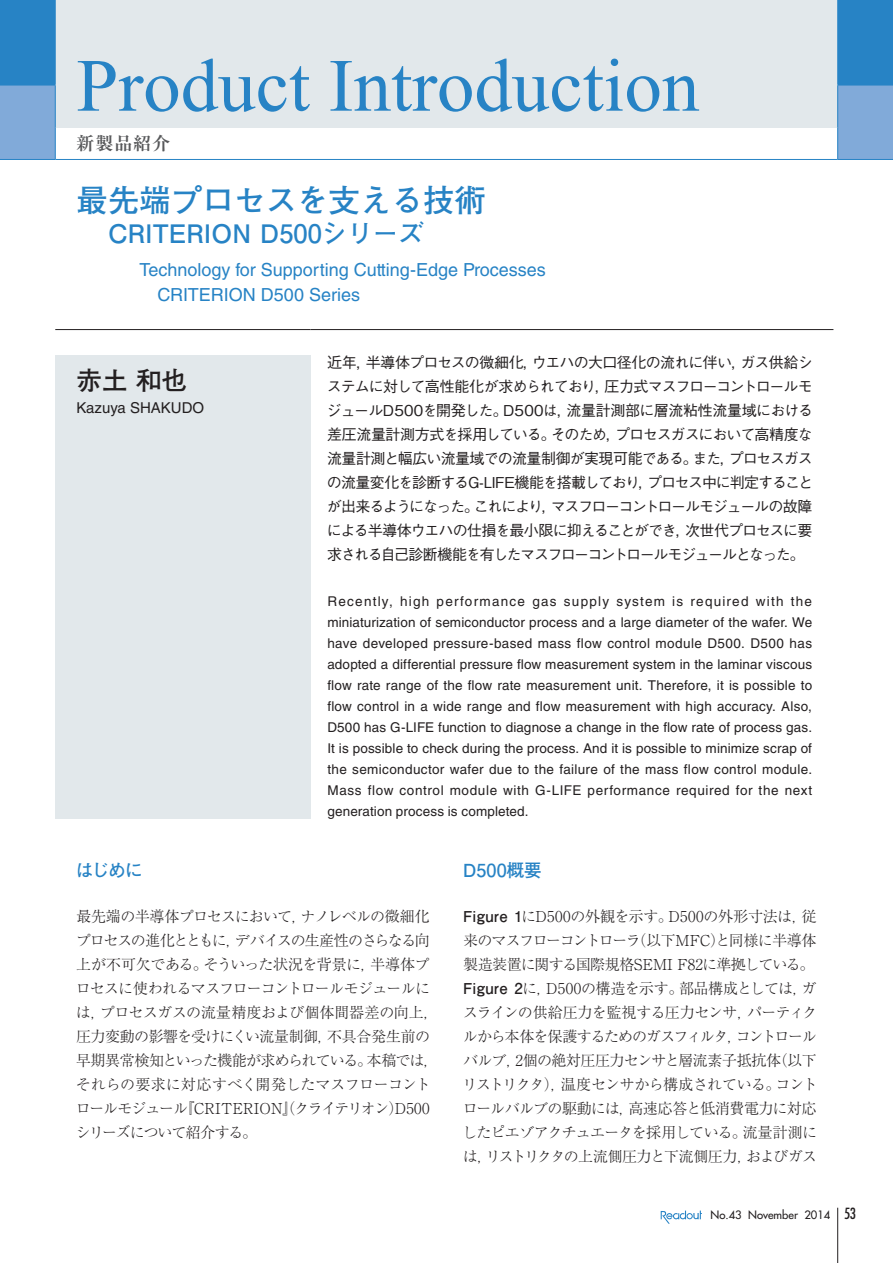
<style>
.page{position:relative;width:893px;height:1263px;background:#fff}
.page>*{position:absolute;margin:0;border:0;box-sizing:border-box;transform-origin:0 0}
.t1{font:75px "Times New Roman";color:#2783c5}
.t2{font:700 31.5px "Futo Go B101 Pro";color:#2783c5}
.t3{font:700 25.5px "Futo Go B101 Pro";color:#2783c5}
.t4{font:700 25.5px "Futo Go B101 Pro";color:#231f20}
.t5{font:18px/25.2px "Helvetica LT Std";color:#2783c5}
.t6{font:700 18px "Futo Go B101 Pro";letter-spacing:-.025em;color:#2783c5}
.t7{font:700 18px "Ryumin Pro";letter-spacing:.05em;color:#57585a}
.t8{font:300 15px/24px "Ryumin Pro";letter-spacing:-.045em;color:#231f20}
.t9{font:500 15px/24px "Gothic BBB Pro";letter-spacing:-.09em;color:#231f20;text-align:justify}
.t10{font:15px "Helvetica LT Std";color:#231f20}
.t11{font:13.5px/21px "Helvetica LT Std";letter-spacing:.015em;color:#231f20;text-align:justify}
.t12{font:11.25px "Futura";color:#231f20}
.s1{font-family:"Futo Go B101 Pro";font-weight:700}
.s2{font-stretch:condensed;font-size:15px}
</style>
<div class="page">
<hr style="left:837px;top:1208px;width:1px;height:55px;background:#231f20">
<svg style="left:661px;top:1210px;width:41px;height:14px"></svg>
<div style="left:0;top:0;width:893px;height:85px;background:#2783c5"></div>
<div style="left:55px;top:0;width:783px;height:128px;background:#e2e8eb"></div>
<svg style="left:0;top:86px;width:893px;height:73px"></svg>
<hr style="left:55px;top:0;width:1px;height:85px;background:#2783c5">
<hr style="left:837px;top:0;width:1px;height:85px;background:#2783c5">
<hr style="left:0;top:85px;width:56px;height:1px;background:#2783c5">
<hr style="left:55px;top:85px;width:1px;height:43px;background:#2783c5">
<hr style="left:837px;top:85px;width:1px;height:43px;background:#2783c5">
<hr style="left:837px;top:85px;width:56px;height:1px;background:#2783c5">
<hr style="left:0;top:159px;width:55px;height:1px;background:#2783c5">
<hr style="left:55px;top:128px;width:1px;height:31px;background:#2783c5">
<hr style="left:55px;top:159px;width:783px;height:1px;background:#2783c5">
<hr style="left:837px;top:128px;width:1px;height:31px;background:#2783c5">
<hr style="left:838px;top:159px;width:55px;height:1px;background:#2783c5">
<div style="left:55px;top:355px;width:255px;height:464px;background:#e2e8eb"></div>
<hr style="left:55px;top:329px;width:255px;height:1px;background:#231f20">
<hr style="left:310px;top:329px;width:523px;height:1px;background:#231f20">
<h1 class="t1" style="left:77px;top:35px;width:624px">Product Introduction</h1>
<h3 class="t7" style="left:77px;top:129px;width:95px">新製品紹介</h3>
<h2 class="t2" style="left:77px;top:175px;width:411px">最先端プロセスを支える技術</h2>
<h3 class="t3" style="left:108px;top:213px;width:317px">CRITERION D500シリーズ</h3>
<h3 class="t5" style="left:157px;top:257px;width:390px;text-indent:-18px">Technology for Supporting Cutting-Edge Processes<br>CRITERION D500 Series</h3>
<h3 class="t4" style="left:77px;top:360px;width:112px">赤土 和也</h3>
<p class="t10" style="left:77px;top:399px;width:129px">Kazuya SHAKUDO</p>
<p class="t9" style="left:327px;top:349px;width:488px">近年，半導体プロセスの微細化，ウエハの大口径化の流れに伴い，ガス供給システムに対して高性能化が求められており，圧力式マスフローコントロールモジュールD500を開発した。D500は，流量計測部に層流粘性流量域における差圧流量計測方式を採用している。そのため，プロセスガスにおいて高精度な流量計測と幅広い流量域での流量制御が実現可能である。また，プロセスガスの流量変化を診断するG-LIFE機能を搭載しており，プロセス中に判定することが出来るようになった。これにより，マスフローコントロールモジュールの故障による半導体ウエハの仕損を最小限に抑えることができ，次世代プロセスに要求される自己診断機能を有したマスフローコントロールモジュールとなった。</p>
<p class="t11" style="left:327px;top:591px;width:486px">Recently, high performance gas supply system is required with the miniaturization of semiconductor process and a large diameter of the wafer. We have developed pressure-based mass flow control module D500. D500 has adopted a differential pressure flow measurement system in the laminar viscous flow rate range of the flow rate measurement unit. Therefore, it is possible to flow control in a wide range and flow measurement with high accuracy. Also, D500 has G-LIFE function to diagnose a change in the flow rate of process gas.<br>It is possible to check during the process. And it is possible to minimize scrap of the semiconductor wafer due to the failure of the mass flow control module.<br>Mass flow control module with G-LIFE performance required for the next generation process is completed.</p>
<h3 class="t6" style="left:76px;top:856px;width:68px">はじめに</h3>
<p class="t8" style="left:76px;top:903px;width:364px">最先端の半導体プロセスにおいて，ナノレベルの微細化プロセスの進化とともに，デバイスの生産性のさらなる向上が不可欠である。そういった状況を背景に，半導体プロセスに使われるマスフローコントロールモジュールには，プロセスガスの流量精度および個体間器差の向上，圧力変動の影響を受けにくい流量制御，不具合発生前の早期異常検知といった機能が求められている。本稿では，それらの要求に対応すべく開発したマスフローコントロールモジュール『CRITERION』（クライテリオン）D500シリーズについて紹介する。</p>
<h3 class="t6" style="left:463px;top:856px;width:81px">D500概要</h3>
<p class="t8" style="left:462px;top:903px;width:357px"><span class="s1">Figure 1</span>にD500の外観を示す。D500の外形寸法は，従来のマスフローコントローラ（以下MFC）と同様に半導体製造装置に関する国際規格SEMI F82に準拠している。<br><span class="s1">Figure 2</span>に，D500の構造を示す。部品構成としては，ガスラインの供給圧力を監視する圧力センサ，パーティクルから本体を保護するためのガスフィルタ，コントロールバルブ，2個の絶対圧圧力センサと層流素子抵抗体（以下リストリクタ），温度センサから構成されている。コントロールバルブの駆動には，高速応答と低消費電力に対応したピエゾアクチュエータを採用している。流量計測には，リストリクタの上流側圧力と下流側圧力，およびガス</p>
<p class="t12" style="left:711px;top:1208px;width:147px">No.43 November 2014 <span class="s2">53</span></p>
</div>
